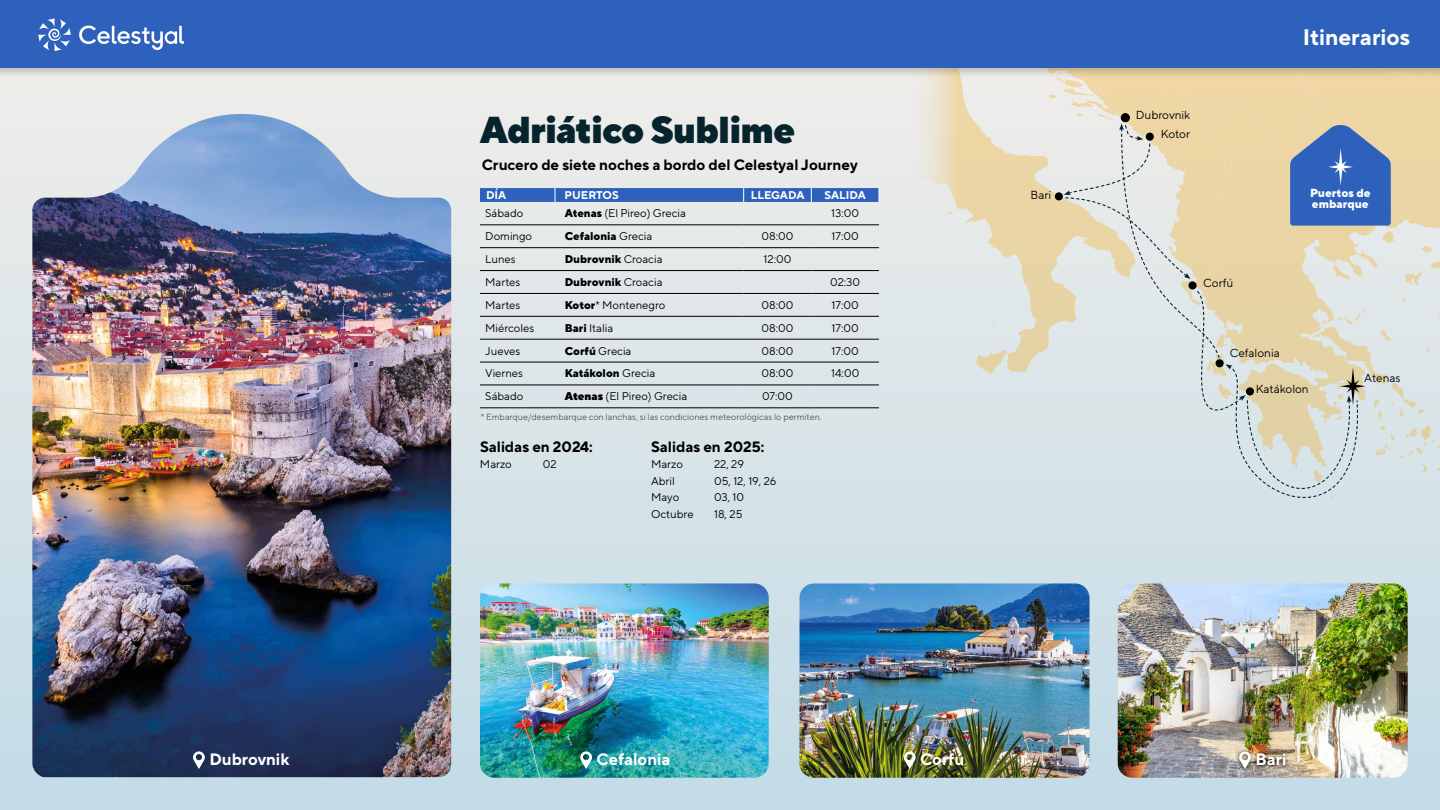
<style>
.page{position:relative;width:1440px;height:810px;background:#fff}
.page>*{position:absolute;margin:0;border:0;box-sizing:border-box;transform-origin:0 0}
.t1{font:900 37.5px "TT Norms Pro";letter-spacing:-.025em;color:#06242d}
.t2{font:700 22.5px "TT Norms Pro";color:#fff}
.t3{font:700 16.5px "TT Norms Pro";color:#fff}
.t4{font:700 15px "TT Norms Pro";color:#000}
.t5{font:11.7px/19px "TT Norms Pro";color:#000;text-align:right}
.t6{font:800 11.7px/11.7px "TT Norms Pro";color:#fff}
.t7{font:11.25px "TT Norms Pro";color:#000}
.t8{font:800 11.25px "TT Norms Pro";color:#000}
.t9{font:700 11.25px "TT Norms Pro";color:#fff}
.t10{font:8.93px "TT Norms Pro";color:#575756}
.s1{font-weight:800}
.s2{font-weight:400}
.s3{font-weight:900}
</style>
<div class="page">
<div style="left:0;top:0;width:1440px;height:810px;background:linear-gradient(to bottom,#f1ede8,#c2dbe7)"></div>
<img style="left:32px;top:114px;width:419px;height:663px">
<svg style="left:906px;top:80px;width:59px;height:408px;background:#e2e5e0"></svg>
<svg style="left:935px;top:465px;width:15px;height:15px"></svg>
<hr style="left:480px;top:225px;width:75px;height:1px;background:#000">
<hr style="left:555px;top:225px;width:189px;height:1px;background:#000">
<hr style="left:744px;top:225px;width:67px;height:1px;background:#000">
<hr style="left:811px;top:225px;width:68px;height:1px;background:#000">
<hr style="left:480px;top:248px;width:75px;height:1px;background:#000">
<hr style="left:555px;top:248px;width:189px;height:1px;background:#000">
<hr style="left:744px;top:248px;width:67px;height:1px;background:#000">
<hr style="left:811px;top:248px;width:68px;height:1px;background:#000">
<hr style="left:480px;top:270px;width:75px;height:1px;background:#000">
<hr style="left:555px;top:270px;width:189px;height:1px;background:#000">
<hr style="left:744px;top:270px;width:67px;height:1px;background:#000">
<hr style="left:811px;top:270px;width:68px;height:1px;background:#000">
<hr style="left:480px;top:293px;width:75px;height:1px;background:#000">
<hr style="left:555px;top:293px;width:189px;height:1px;background:#000">
<hr style="left:744px;top:293px;width:67px;height:1px;background:#000">
<hr style="left:811px;top:293px;width:68px;height:1px;background:#000">
<hr style="left:480px;top:316px;width:75px;height:1px;background:#000">
<hr style="left:555px;top:316px;width:189px;height:1px;background:#000">
<hr style="left:744px;top:316px;width:67px;height:1px;background:#000">
<hr style="left:811px;top:316px;width:68px;height:1px;background:#000">
<hr style="left:480px;top:339px;width:75px;height:1px;background:#000">
<hr style="left:555px;top:339px;width:189px;height:1px;background:#000">
<hr style="left:744px;top:339px;width:67px;height:1px;background:#000">
<hr style="left:811px;top:339px;width:68px;height:1px;background:#000">
<hr style="left:480px;top:362px;width:75px;height:1px;background:#000">
<hr style="left:555px;top:362px;width:189px;height:1px;background:#000">
<hr style="left:744px;top:362px;width:67px;height:1px;background:#000">
<hr style="left:811px;top:362px;width:68px;height:1px;background:#000">
<hr style="left:480px;top:385px;width:75px;height:1px;background:#000">
<hr style="left:555px;top:385px;width:189px;height:1px;background:#000">
<hr style="left:744px;top:385px;width:67px;height:1px;background:#000">
<hr style="left:811px;top:385px;width:68px;height:1px;background:#000">
<hr style="left:480px;top:408px;width:75px;height:1px;background:#000">
<hr style="left:555px;top:408px;width:189px;height:1px;background:#000">
<hr style="left:744px;top:408px;width:67px;height:1px;background:#000">
<hr style="left:811px;top:408px;width:68px;height:1px;background:#000">
<svg style="left:480px;top:188px;width:400px;height:14px;background:#3163bc"></svg>
<img style="left:480px;top:583px;width:289px;height:195px">
<img style="left:800px;top:583px;width:290px;height:195px">
<img style="left:1118px;top:583px;width:290px;height:195px">
<div style="left:0;top:0;width:1440px;height:80px;background:#000;opacity:.23"></div>
<div style="left:0;top:0;width:1440px;height:68px;background:#2e61bc"></div>
<svg style="left:193px;top:751px;width:12px;height:18px"></svg>
<svg style="left:580px;top:751px;width:12px;height:18px"></svg>
<svg style="left:904px;top:751px;width:12px;height:18px"></svg>
<div style="left:1235px;top:747px;width:54px;height:26px;background:#000;opacity:.82"></div>
<svg style="left:1239px;top:751px;width:12px;height:18px"></svg>
<svg style="left:38px;top:18px;width:33px;height:33px"></svg>
<svg style="left:79px;top:26px;width:105px;height:24px"></svg>
<svg style="left:965px;top:68px;width:475px;height:471px;background:#d9d9cd"></svg>
<h1 class="t1" style="left:480px;top:105px;width:317px">Adriático Sublime</h1>
<h3 class="t4" style="left:482px;top:155px;width:377px">Crucero de siete noches a bordo del Celestyal Journey</h3>
<p class="t9" style="left:486px;top:188px;width:22px">DÍA</p>
<p class="t9" style="left:565px;top:188px;width:56px">PUERTOS</p>
<p class="t9" style="left:751px;top:188px;width:55px">LLEGADA</p>
<p class="t9" style="left:825px;top:188px;width:43px">SALIDA</p>
<p class="t7" style="left:485px;top:206px;width:40px">Sábado</p>
<p class="t7" style="left:565px;top:206px;width:123px"><span class="s1">Atenas</span> (El Pireo) Grecia</p>
<p class="t7" style="left:831px;top:206px;width:29px">13:00</p>
<p class="t7" style="left:485px;top:229px;width:48px">Domingo</p>
<p class="t8" style="left:565px;top:229px;width:89px">Cefalonia <span class="s2">Grecia</span></p>
<p class="t7" style="left:762px;top:229px;width:33px">08:00</p>
<p class="t7" style="left:832px;top:229px;width:29px">17:00</p>
<p class="t7" style="left:485px;top:252px;width:32px">Lunes</p>
<p class="t8" style="left:565px;top:252px;width:99px">Dubrovnik <span class="s2">Croacia</span></p>
<p class="t7" style="left:764px;top:252px;width:29px">12:00</p>
<p class="t7" style="left:485px;top:275px;width:37px">Martes</p>
<p class="t8" style="left:565px;top:275px;width:99px">Dubrovnik <span class="s2">Croacia</span></p>
<p class="t7" style="left:830px;top:275px;width:32px">02:30</p>
<p class="t7" style="left:485px;top:298px;width:37px">Martes</p>
<p class="t7" style="left:565px;top:298px;width:102px"><span class="s1">Kotor</span>* Montenegro</p>
<p class="t7" style="left:762px;top:298px;width:33px">08:00</p>
<p class="t7" style="left:832px;top:298px;width:29px">17:00</p>
<p class="t7" style="left:485px;top:321px;width:50px">Miércoles</p>
<p class="t7" style="left:565px;top:321px;width:50px"><span class="s1">Bari</span> Italia</p>
<p class="t7" style="left:762px;top:321px;width:33px">08:00</p>
<p class="t7" style="left:832px;top:321px;width:29px">17:00</p>
<p class="t7" style="left:485px;top:343px;width:36px">Jueves</p>
<p class="t7" style="left:565px;top:343px;width:68px"><span class="s1">Corfú</span> Grecia</p>
<p class="t7" style="left:762px;top:343px;width:33px">08:00</p>
<p class="t7" style="left:832px;top:343px;width:29px">17:00</p>
<p class="t7" style="left:485px;top:366px;width:39px">Viernes</p>
<p class="t8" style="left:565px;top:366px;width:92px">Katákolon <span class="s2">Grecia</span></p>
<p class="t7" style="left:762px;top:366px;width:33px">08:00</p>
<p class="t7" style="left:831px;top:366px;width:30px">14:00</p>
<p class="t7" style="left:485px;top:389px;width:40px">Sábado</p>
<p class="t7" style="left:565px;top:389px;width:124px"><span class="s3">Atenas</span> (El Pireo) Grecia</p>
<p class="t7" style="left:762px;top:389px;width:32px">07:00</p>
<p class="t10" style="left:481px;top:411px;width:343px">* Embarque/desembarque con lanchas, si las condiciones meteorológicas lo permiten.</p>
<h3 class="t4" style="left:480px;top:437px;width:114px">Salidas en 2024:</h3>
<p class="t7" style="left:480px;top:457px;width:33px">Marzo</p>
<p class="t7" style="left:543px;top:457px;width:15px">02</p>
<h3 class="t4" style="left:651px;top:437px;width:115px">Salidas en 2025:</h3>
<p class="t7" style="left:651px;top:457px;width:33px">Marzo</p>
<p class="t7" style="left:714px;top:457px;width:32px">22, 29</p>
<p class="t7" style="left:651px;top:474px;width:25px">Abril</p>
<p class="t7" style="left:714px;top:474px;width:64px">05, 12, 19, 26</p>
<p class="t7" style="left:651px;top:490px;width:30px">Mayo</p>
<p class="t7" style="left:714px;top:490px;width:32px">03, 10</p>
<p class="t7" style="left:651px;top:507px;width:44px">Octubre</p>
<p class="t7" style="left:714px;top:507px;width:30px">18, 25</p>
<p class="t5" style="left:1031px;top:185px;width:22px">Bari</p>
<p class="t5" style="left:1136px;top:105px;width:56px">Dubrovnik<br>Kotor</p>
<h2 class="t2" style="left:1303px;top:22px;width:109px">Itinerarios</h2>
<p class="t6" style="left:1310px;top:186px;width:62px">Puertos de embarque</p>
<p class="t5" style="left:1203px;top:273px;width:32px">Corfú</p>
<p class="t5" style="left:1230px;top:344px;width:52px">Cefalonia</p>
<p class="t5" style="left:1256px;top:379px;width:54px">Katákolon</p>
<p class="t5" style="left:1364px;top:368px;width:38px">Atenas</p>
<h3 class="t3" style="left:209px;top:749px;width:81px">Dubrovnik</h3>
<h3 class="t3" style="left:597px;top:749px;width:75px">Cefalonia</h3>
<h3 class="t3" style="left:920px;top:749px;width:45px">Corfú</h3>
<h3 class="t3" style="left:1256px;top:749px;width:32px">Bari</h3>
</div>
